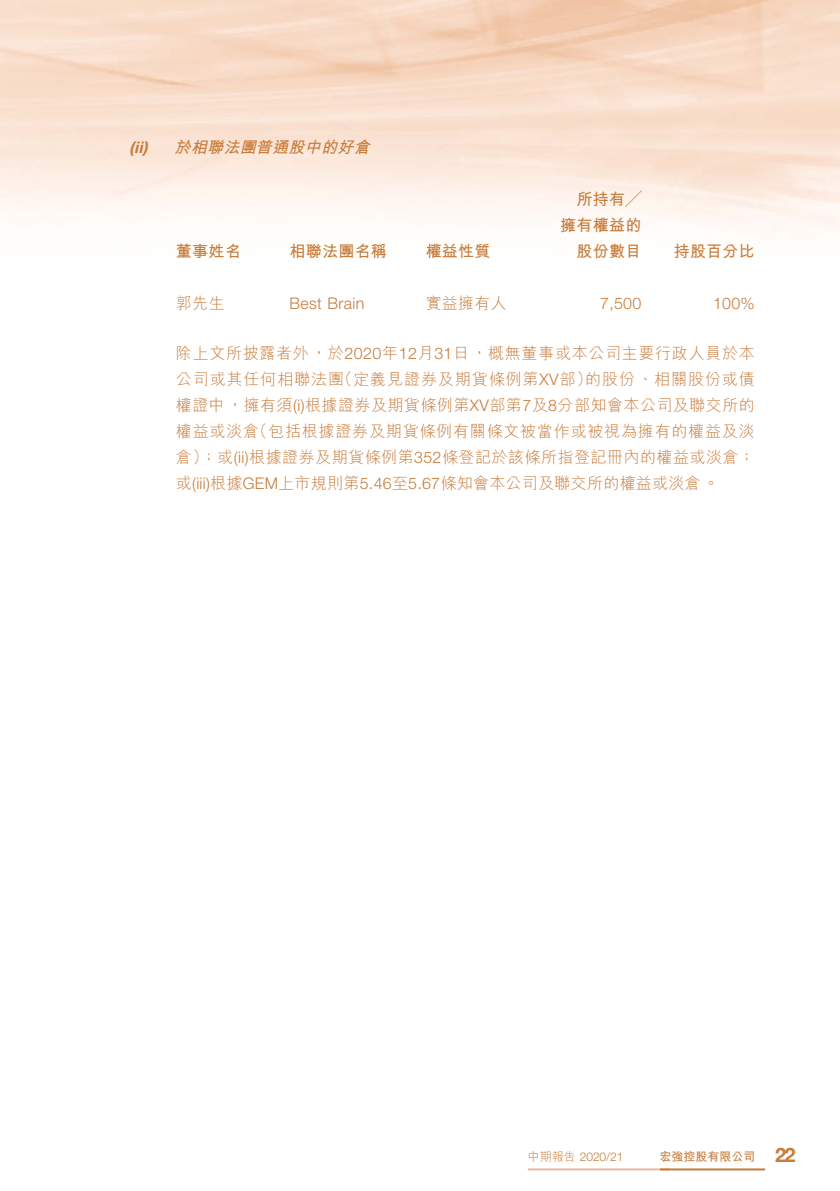
<style>
.page{position:relative;width:840px;height:1191px;background:#fff}
.page>*{position:absolute;margin:0;border:0;box-sizing:border-box;transform-origin:0 0}
.t1{font:700 20px "Helvetica Neue LT Std";color:#c87b3a}
.t2{font:300 16px/26px "M Hei HK";letter-spacing:.045em;color:#c87b3a;text-align:right}
.t3{font:700 16px/26px "M Hei HK";letter-spacing:.015em;color:#c87b3a;text-align:right}
.t4{font:300 16px "Helvetica Neue LT Std";letter-spacing:.015em;color:#c87b3a}
.t5{font:italic 700 16px "M Hei HK";color:#c87b3a}
.t6{font:italic 700 16px "Helvetica Neue LT Std";color:#c87b3a}
.t7{font:300 12px "Helvetica Neue LT Std";letter-spacing:-.005em;color:#c87b3a}
.t8{font:700 12px "M Hei HK";letter-spacing:-.005em;color:#c87b3a}
.s1{font-family:"Helvetica Neue LT Std"}
.s2{font-family:"M Hei HK"}
</style>
<div class="page">
<hr style="left:527px;top:1168px;width:142px;height:2px;background:#e8ba97">
<hr style="left:659px;top:1168px;width:105px;height:2px;background:#c87b3a">
<p class="t6" style="left:129px;top:138px;width:19px">i i(</p>
<p class="t6" style="left:143px;top:138px;width:6px">)</p>
<p class="t5" style="left:174px;top:136px;width:201px">於相聯法團普通股中的好倉</p>
<p class="t3" style="left:176px;top:237px;width:66px">董事姓名</p>
<p class="t3" style="left:289px;top:237px;width:99px">相聯法團名稱</p>
<p class="t3" style="left:425px;top:237px;width:66px">權益性質</p>
<p class="t3" style="left:560px;top:185px;width:83px">所持有╱擁有權益的</p>
<p class="t3" style="left:576px;top:237px;width:66px">股份數目</p>
<p class="t3" style="left:673px;top:237px;width:83px">持股百分比</p>
<p class="t2" style="left:425px;top:290px;width:83px">實益擁有人</p>
<p class="t2" style="left:176px;top:290px;width:50px">郭先生</p>
<p class="t2" style="left:176px;top:340px;width:580px">除上文所披露者外，於<span class="s1">2020</span>年<span class="s1">12</span>月<span class="s1">31</span>日，概無董事或本公司主要行政人員於本的股份、相關股份或債</p>
<p class="t4" style="left:712px;top:294px;width:43px">100%</p>
<p class="t4" style="left:289px;top:294px;width:76px">Best Brain</p>
<p class="t4" style="left:600px;top:294px;width:43px">7,500</p>
<p class="t2" style="left:336px;top:366px;width:257px">（定義見證券及期貨條例第<span class="s1">XV</span>部）</p>
<p class="t2" style="left:176px;top:366px;width:170px">公司或其任何相聯法團</p>
<p class="t2" style="left:176px;top:392px;width:580px">權證中，擁有須 <span class="s1">)i(</span> 根據證券及期貨條例第<span class="s1">XV</span>部第 及<span class="s1">7 8</span>分部知會本公司及聯交所的</p>
<p class="t2" style="left:251px;top:418px;width:504px">（包括根據證券及期貨條例有關條文被當作或被視為擁有的權益及淡</p>
<p class="t2" style="left:176px;top:418px;width:580px;text-align:left">權益或淡倉<br>倉）；或 <span class="s1">)i i(</span> 根據證券及期貨條例第<span class="s1">352</span>條登記於該條所指登記冊內的權益或淡倉;或<span class="s1">(iii)</span>根據<span class="s1">GEM</span>上市規則第<span class="s1">5.46</span>至<span class="s1">5.67</span>條知會本公司及聯交所的權益或淡倉。</p>
<p class="t7" style="left:527px;top:1149px;width:97px"><span class="s2">中期報告</span> 2020/21</p>
<p class="t8" style="left:659px;top:1147px;width:97px">宏強控股有限公司</p>
<p class="t1" style="left:774px;top:1143px;width:22px">22</p>
</div>
